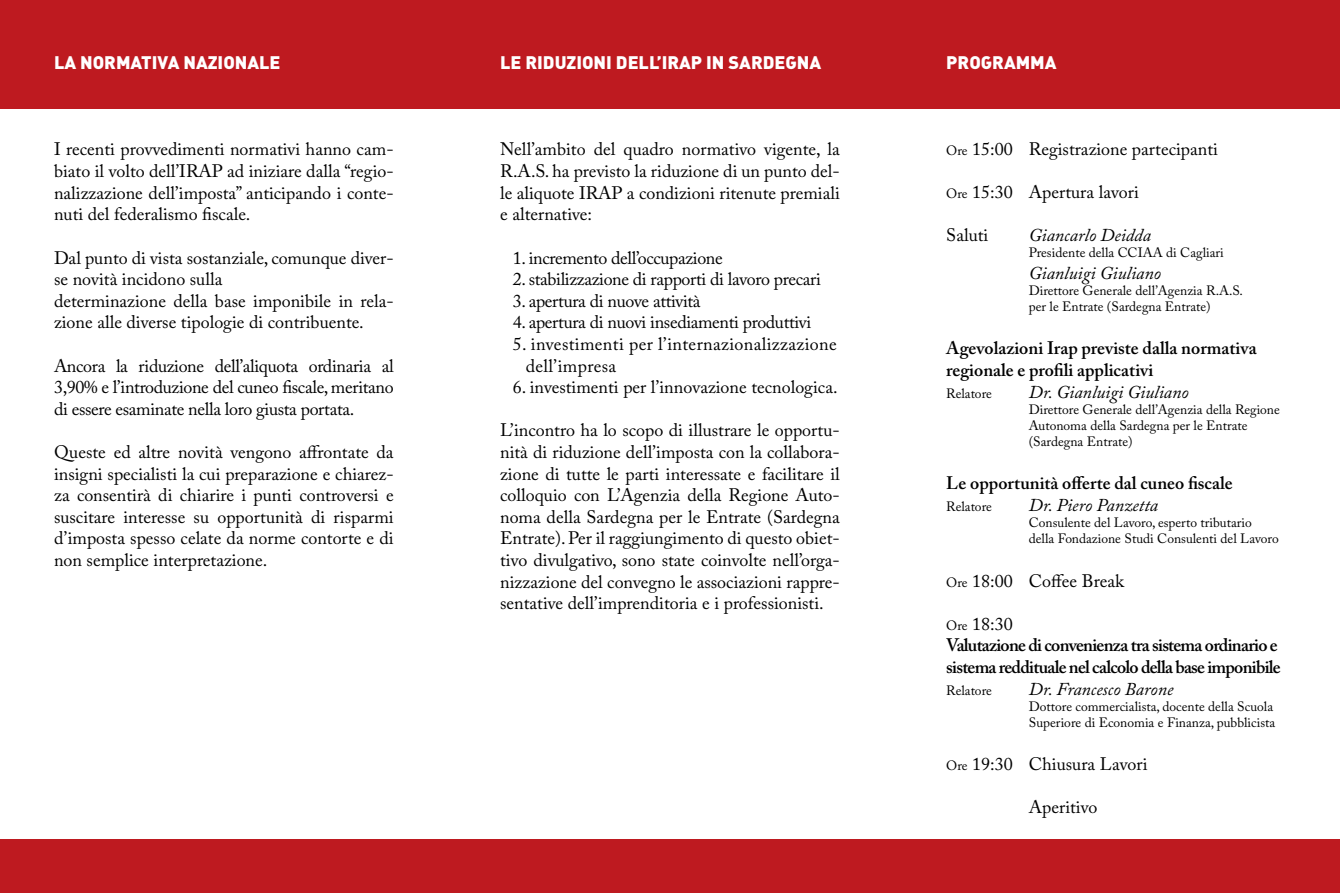
<style>
.page{position:relative;width:1340px;height:893px;background:#fff}
.page>*{position:absolute;margin:0;border:0;box-sizing:border-box;transform-origin:0 0}
.t1{font:18px/21.6px "Adobe Caslon Pro";color:#000;text-align:justify}
.t2{font:18px "Adobe Caslon Pro";letter-spacing:-.02em;color:#000}
.t3{font:600 18px/21.6px "Adobe Caslon Pro";letter-spacing:-.01em;color:#000}
.t4{font:600 18px/21.6px "Adobe Caslon Pro";letter-spacing:-.04em;color:#000}
.t5{font:italic 18px "Adobe Caslon Pro";color:#000}
.t6{font:18px "DIN Black Alternate";color:#fff}
.t7{font:18px/21.6px "Adobe Caslon Pro";letter-spacing:.02em;color:#000}
.t8{font:13.5px/16.2px "Adobe Caslon Pro";color:#000}
.s1{font-size:13.5px}
.s2{font-weight:400;font-size:13.5px}
.s3{font-weight:400}
</style>
<div class="page">
<div style="left:0;top:0;width:1339px;height:109px;background:#be1a20"></div>
<div style="left:0;top:840px;width:1339px;height:53px;background:#be1a20"></div>
<p class="t6" style="left:54px;top:51px;width:228px">LA NORMATIVA NAZIONALE</p>
<p class="t1" style="left:54px;top:138px;width:341px">I recenti provvedimenti normativi hanno cam&shy;biato il volto dell’IRAP ad iniziare dalla “regio&shy;nalizzazione dell’imposta” anticipando i conte&shy;nuti del federalismo fiscale.</p>
<p class="t1" style="left:54px;top:246px;width:341px;text-align:left">Dal punto di vista sostanziale, comunque diver&shy;se novità incidono sulla<br>determinazione della base imponibile in rela&shy;zione alle diverse tipologie di contribuente.</p>
<p class="t1" style="left:54px;top:354px;width:341px">Ancora la riduzione dell’aliquota ordinaria al 3,90% e l’introduzione del cuneo fiscale, meritano di essere esaminate nella loro giusta portata.</p>
<p class="t1" style="left:54px;top:441px;width:341px">Queste ed altre novità vengono affrontate da insigni specialisti la cui preparazione e chiarez&shy;za consentirà di chiarire i punti controversi e suscitare interesse su opportunità di risparmi d’imposta spesso celate da norme contorte e di non semplice interpretazione.</p>
<p class="t6" style="left:500px;top:51px;width:322px">LE RIDUZIONI DELL’IRAP IN SARDEGNA</p>
<p class="t1" style="left:500px;top:138px;width:341px">Nell’ambito del quadro normativo vigente, la R.A.S. ha previsto la riduzione di un punto del&shy;le aliquote IRAP a condizioni ritenute premiali e alternative:</p>
<p class="t2" style="left:513px;top:247px;width:211px">1. incremento dell’occupazione</p>
<p class="t2" style="left:513px;top:268px;width:309px">2. stabilizzazione di rapporti di lavoro precari</p>
<p class="t2" style="left:513px;top:290px;width:189px">3. apertura di nuove attività</p>
<p class="t2" style="left:513px;top:312px;width:300px">4. apertura di nuovi insediamenti produttivi</p>
<p class="t7" style="left:525px;top:333px;width:312px;text-indent:-13px">5. investimenti per l’internazionalizzazione dell’impresa</p>
<p class="t1" style="left:513px;top:376px;width:326px">6. investimenti per l’innovazione tecnologica.</p>
<p class="t1" style="left:500px;top:419px;width:341px">L’incontro ha lo scopo di illustrare le opportu&shy;nità di riduzione dell’imposta con la collabora&shy;zione di tutte le parti interessate e facilitare il colloquio con L’Agenzia della Regione Auto&shy;noma della Sardegna per le Entrate (Sardegna Entrate). Per il raggiungimento di questo obiet&shy;tivo divulgativo, sono state coinvolte nell’orga&shy;nizzazione del convegno le associazioni rappre&shy;sentative dell’imprenditoria e i professionisti.</p>
<p class="t6" style="left:946px;top:51px;width:112px">PROGRAMMA</p>
<p class="t1" style="left:946px;top:138px;width:273px"><span class="s1">Ore</span> 15:00 Registrazione partecipanti</p>
<p class="t1" style="left:946px;top:181px;width:194px"><span class="s1">Ore</span> 15:30 Apertura lavori</p>
<p class="t1" style="left:946px;top:224px;width:44px">Saluti</p>
<p class="t5" style="left:1028px;top:224px;width:124px">Giancarlo Deidda</p>
<p class="t8" style="left:1028px;top:244px;width:196px">Presidente della CCIAA di Cagliari</p>
<p class="t5" style="left:1028px;top:262px;width:134px">Gianluigi Giuliano</p>
<p class="t8" style="left:1028px;top:282px;width:216px">Direttore Generale dell’Agenzia R.A.S. per le Entrate (Sardegna Entrate)</p>
<p class="t3" style="left:946px;top:337px;width:312px">Agevolazioni Irap previste dalla normativa regionale e profili applicativi</p>
<p class="t8" style="left:946px;top:385px;width:47px">Relatore</p>
<p class="t5" style="left:1028px;top:381px;width:161px">Dr. Gianluigi Giuliano</p>
<p class="t8" style="left:1028px;top:401px;width:252px">Direttore Generale dell’Agenzia della Regione<br>Autonoma della Sardegna per le Entrate (Sardegna Entrate)</p>
<p class="t3" style="left:946px;top:472px;width:288px">Le opportunità offerte dal cuneo fiscale</p>
<p class="t8" style="left:946px;top:498px;width:47px">Relatore</p>
<p class="t5" style="left:1028px;top:494px;width:131px">Dr. Piero Panzetta</p>
<p class="t8" style="left:1028px;top:514px;width:251px">Consulente del Lavoro, esperto tributario della Fondazione Studi Consulenti del Lavoro</p>
<p class="t1" style="left:946px;top:570px;width:179px"><span class="s1">Ore</span> 18:00 Coffee Break</p>
<p class="t4" style="left:946px;top:613px;width:336px"><span class="s2">Ore</span> <span class="s3">18:30<br></span>Valutazione di convenienza tra sistema ordinario e sistema reddituale nel calcolo della base imponibile</p>
<p class="t8" style="left:946px;top:682px;width:47px">Relatore</p>
<p class="t5" style="left:1028px;top:678px;width:146px">Dr. Francesco Barone</p>
<p class="t8" style="left:1028px;top:698px;width:248px">Dottore commercialista, docente della Scuola<br>Superiore di Economia e Finanza, pubblicista</p>
<p class="t1" style="left:946px;top:753px;width:203px"><span class="s1">Ore</span> 19:30 Chiusura Lavori</p>
<p class="t1" style="left:1028px;top:796px;width:70px">Aperitivo</p>
</div>
